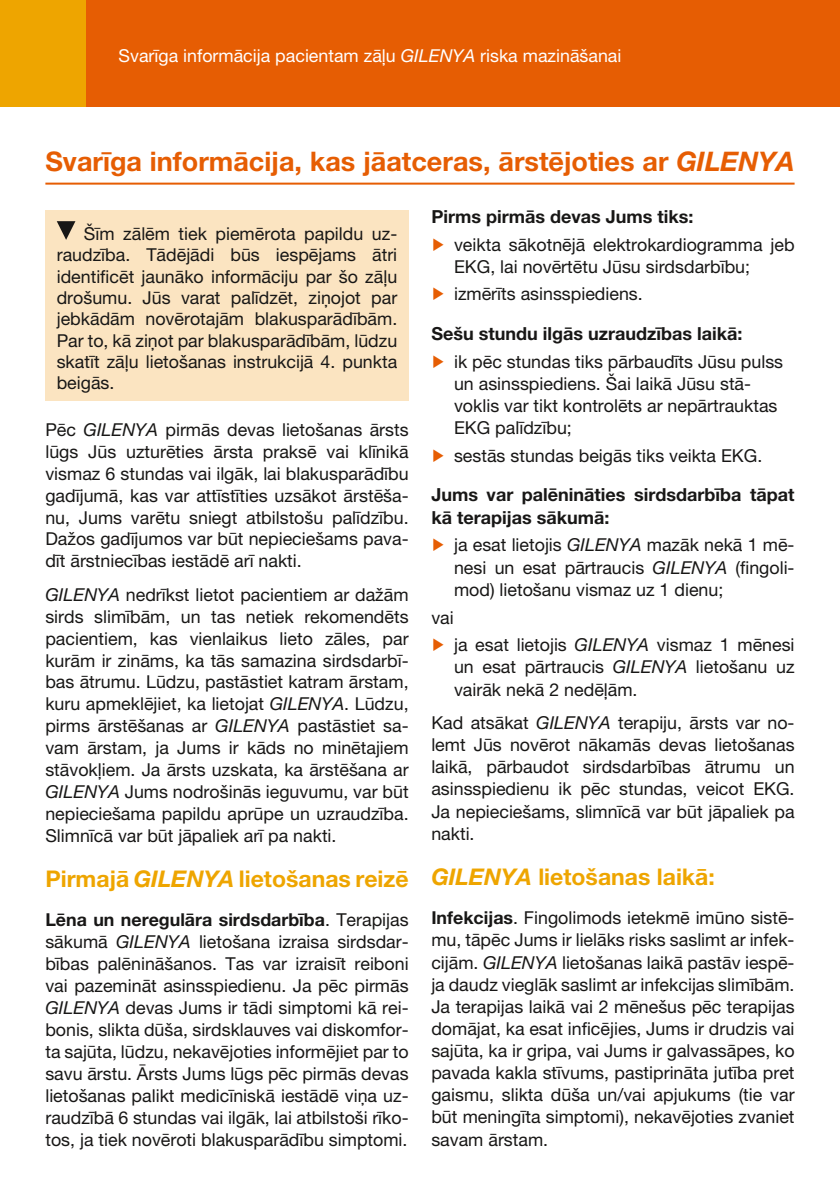
<style>
.page{position:relative;width:840px;height:1191px;background:#fff}
.page>*{position:absolute;margin:0;border:0;box-sizing:border-box;transform-origin:0 0}
.t1{font:700 27px "Helvetica Neue LT Pro";color:#e65d03}
.t2{font:700 23px "Helvetica Neue LT Pro";color:#eea500}
.t3{font:700 18px/22.4px "Helvetica Neue LT Pro";color:#181716}
.t4{font:17.8px/22px "Helvetica Neue LT Pro";color:#181716;text-align:justify}
.t5{font:17.8px "Helvetica Neue LT Pro";color:#fff}
.s1{font-style:italic}
.s2{font-weight:700}
.s3{font-family:"Times New Roman";color:#e65d03}
</style>
<div class="page">
<div style="left:45px;top:210px;width:363px;height:191px;background:#fbe4c1"></div>
<svg style="left:57px;top:221px;width:18px;height:19px"></svg>
<div style="left:0;top:0;width:839px;height:107px;background:#e65d03"></div>
<div style="left:0;top:0;width:85px;height:107px;background:#eea500"></div>
<hr style="left:45px;top:183px;width:749px;height:2px;background:#e65d03">
<p class="t5" style="left:118px;top:45px;width:504px">Svarīga informācija pacientam zāļu <span class="s1">GILENYA</span> riska mazināšanai</p>
<h1 class="t1" style="left:45px;top:145px;width:750px">Svarīga informācija, kas jāatceras, ārstējoties ar <span class="s1">GILENYA</span></h1>
<p class="t4" style="left:57px;top:223px;width:342px;line-height:21.4px;text-indent:27px">Šīm zālēm tiek piemērota papildu uz&shy;raudzība. Tādējādi būs iespējams ātri identificēt jaunāko informāciju par šo zāļu drošumu. Jūs varat palīdzēt, ziņojot par jebkādām novērotajām blakusparādībām.<br>Par to, kā ziņot par blakusparādībām, lūdzu skatīt zāļu lietošanas instrukcijā 4. punkta beigās.</p>
<p class="t4" style="left:45px;top:418px;width:364px">Pēc <span class="s1">GILENYA</span> pirmās devas lietošanas ārsts lūgs Jūs uzturēties ārsta praksē vai klīnikā vismaz 6 stundas vai ilgāk, lai blakusparādību gadījumā, kas var attīstīties uzsākot ārstēša&shy;nu, Jums varētu sniegt atbilstošu palīdzību.<br>Dažos gadījumos var būt nepieciešams pava&shy;dīt ārstniecības iestādē arī nakti.</p>
<p class="t4" style="left:45px;top:583px;width:364px"><span class="s1">GILENYA</span> nedrīkst lietot pacientiem ar dažām sirds slimībām, un tas netiek rekomendēts pacientiem, kas vienlaikus lieto zāles, par kurām ir zināms, ka tās samazina sirdsdarbī&shy;bas ātrumu. Lūdzu, pastāstiet katram ārstam, kuru apmeklējiet, ka lietojat <span class="s1">GILENYA</span>. Lūdzu, pirms ārstēšanas ar <span class="s1">GILENYA</span> pastāstiet sa&shy;vam ārstam, ja Jums ir kāds no minētajiem stāvokļiem. Ja ārsts uzskata, ka ārstēšana ar <span class="s1">GILENYA</span> Jums nodrošinās ieguvumu, var būt nepieciešama papildu aprūpe un uzraudzība.<br>Slimnīcā var būt jāpaliek arī pa nakti.</p>
<p class="t2" style="left:45px;top:864px;width:364px">Pirmajā <span class="s1">GILENYA</span> lietošanas reizē</p>
<p class="t4" style="left:45px;top:908px;width:364px"><span class="s2">Lēna un neregulāra sirdsdarbība</span>. Terapijas sākumā <span class="s1">GILENYA</span> lietošana izraisa sirdsdar&shy;bības palēnināšanos. Tas var izraisīt reiboni vai pazemināt asinsspiedienu. Ja pēc pirmās <span class="s1">GILENYA</span> devas Jums ir tādi simptomi kā rei&shy;bonis, slikta dūša, sirdsklauves vai diskomfor&shy;ta sajūta, lūdzu, nekavējoties informējiet par to savu ārstu. Ārsts Jums lūgs pēc pirmās devas lietošanas palikt medicīniskā iestādē viņa uz&shy;raudzībā 6 stundas vai ilgāk, lai atbilstoši rīko&shy;tos, ja tiek novēroti blakusparādību simptomi.</p>
<p class="t3" style="left:431px;top:205px;width:263px">Pirms pirmās devas Jums tiks:</p>
<p class="t4" style="left:454px;top:233px;width:342px;text-indent:-23px"><span class="s3">►</span> veikta sākotnējā elektrokardiogramma jeb<br>EKG, lai novērtētu Jūsu sirdsdarbību;</p>
<p class="t4" style="left:431px;top:283px;width:213px"><span class="s3">►</span> izmērīts asinsspiediens.</p>
<p class="t3" style="left:431px;top:322px;width:312px">Sešu stundu ilgās uzraudzības laikā:</p>
<p class="t4" style="left:454px;top:350px;width:330px;text-align:left;text-indent:-23px"><span class="s3">►</span> ik pēc stundas tiks pārbaudīts Jūsu pulss un asinsspiediens. Šai laikā Jūsu stā&shy;voklis var tikt kontrolēts ar nepārtrauktas EKG palīdzību;</p>
<p class="t4" style="left:431px;top:444px;width:332px"><span class="s3">►</span> sestās stundas beigās tiks veikta EKG.</p>
<p class="t3" style="left:431px;top:483px;width:364px">Jums var palēnināties sirdsdarbība tāpat kā terapijas sākumā:</p>
<p class="t4" style="left:454px;top:534px;width:342px;text-indent:-23px"><span class="s3">►</span> ja esat lietojis <span class="s1">GILENYA</span> mazāk nekā 1 mē&shy;nesi un esat pārtraucis <span class="s1">GILENYA</span> (fingoli&shy;mod) lietošanu vismaz uz 1 dienu;</p>
<p class="t4" style="left:431px;top:603px;width:364px;line-height:27.8px">vai<br><span class="s3">►</span> ja esat lietojis <span class="s1">GILENYA</span> vismaz 1 mēnesi</p>
<p class="t4" style="left:454px;top:656px;width:342px">un esat pārtraucis <span class="s1">GILENYA</span> lietošanu uz vairāk nekā 2 nedēļām.</p>
<p class="t4" style="left:431px;top:711px;width:364px">Kad atsākat <span class="s1">GILENYA</span> terapiju, ārsts var no&shy;lemt Jūs novērot nākamās devas lietošanas laikā, pārbaudot sirdsdarbības ātrumu un asinsspiedienu ik pēc stundas, veicot EKG.<br>Ja nepieciešams, slimnīcā var būt jāpaliek pa nakti.</p>
<p class="t2" style="left:431px;top:862px;width:285px"><span class="s1">GILENYA</span> lietošanas laikā:</p>
<p class="t4" style="left:431px;top:906px;width:364px"><span class="s2">Infekcijas</span>. Fingolimods ietekmē imūno sistē&shy;mu, tāpēc Jums ir lielāks risks saslimt ar infek&shy;cijām. <span class="s1">GILENYA</span> lietošanas laikā pastāv iespē&shy;ja daudz vieglāk saslimt ar infekcijas slimībām.<br>Ja terapijas laikā vai 2 mēnešus pēc terapijas domājat, ka esat inficējies, Jums ir drudzis vai sajūta, ka ir gripa, vai Jums ir galvassāpes, ko pavada kakla stīvums, pastiprināta jutība pret gaismu, slikta dūša un/vai apjukums (tie var būt meningīta simptomi), nekavējoties zvaniet savam ārstam.</p>
</div>
